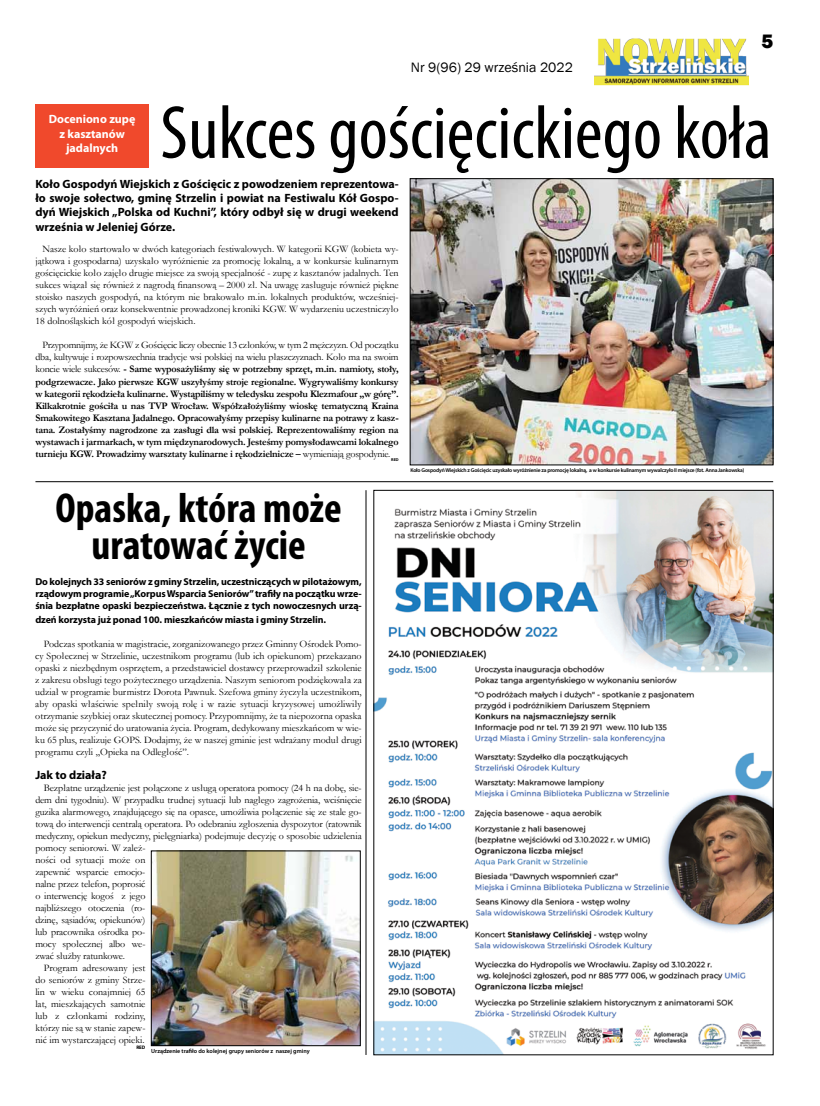
<style>
.page{position:relative;width:820px;height:1106px;background:#fff}
.page>*{position:absolute;margin:0;border:0;box-sizing:border-box;transform-origin:0 0}
.t1{font:condensed 76px "Myriad Pro";color:#000}
.t2{font:700 condensed 42px/37px "Myriad Pro";color:#000;text-align:center}
.t3{font:800 20px "Franklin Gothic";color:#000}
.t4{font:14px "Franklin Gothic";color:#000}
.t5{font:700 12px/14.4px "Myriad Pro";color:#000;text-align:justify}
.t6{font:700 12px/14.4px "Myriad Pro";color:#fff;text-align:center}
.t7{font:10px/12px "Garamond";letter-spacing:-.01em;color:#000;text-align:justify}
.t8{font:700 10px/12px "Garamond";letter-spacing:-.02em;color:#000;text-align:justify}
.t9{font:700 10px/12px "Myriad Pro";letter-spacing:-.01em;color:#000;text-align:justify}
.t10{font:600 6px "Myriad Pro";color:#000}
.t11{font:600 5.5px "Myriad Pro";letter-spacing:-.03em;color:#000}
.t12{font:700 5px "Myriad Pro";color:#000}
.t13{font:700 4px "Myriad Pro";color:#000}
.s1{font-weight:400}
</style>
<div class="page">
<div style="left:35px;top:105px;width:114px;height:63px;background:#f0492c"></div>
<img style="left:594px;top:38px;width:154px;height:47px">
<img style="left:153px;top:852px;width:205px;height:191px">
<div style="left:151px;top:850px;width:209px;height:195px;border:1px solid #000"></div>
<img style="left:412px;top:180px;width:358px;height:283px">
<div style="left:410px;top:178px;width:362px;height:287px;border:1px solid #000"></div>
<img style="left:375px;top:492px;width:396px;height:560px">
<hr style="left:35px;top:481px;width:737px;height:1px;background:#000">
<hr style="left:365px;top:490px;width:1px;height:564px;background:#000">
<p class="t6" style="left:49px;top:112px;width:88px">Doceniono zupę z kasztanów jadalnych</p>
<h3 class="t4" style="left:411px;top:59px;width:163px">Nr 9(96) 29 września 2022</h3>
<h3 class="t3" style="left:761px;top:28px;width:13px">5</h3>
<h1 class="t1" style="left:160px;top:87px;width:612px">Sukces gościęcickiego koła</h1>
<p class="t5" style="left:35px;top:176px;width:364px">Koło Gospodyń Wiejskich z Gościęcic z powodzeniem reprezentowa&shy;ło swoje sołectwo, gminę Strzelin i powiat na Festiwalu Kół Gospo&shy;dyń Wiejskich „Polska od Kuchni”, który odbył się w drugi weekend września w Jeleniej Górze.</p>
<p class="t7" style="left:35px;top:243px;width:364px;text-indent:7px">Nasze koło startowało w dwóch kategoriach festiwalowych. W kategorii KGW (kobieta wy&shy;jątkowa i gospodarna) uzyskało wyróżnienie za promocję lokalną, a w konkursie kulinarnym gościęcickie koło zajęło drugie miejsce za swoją specjalność - zupę z kasztanów jadalnych. Ten sukces wiązał się również z nagrodą finansową – 2000 zł. Na uwagę zasługuje również piękne stoisko naszych gospodyń, na którym nie brakowało m.in. lokalnych produktów, wcześniej&shy;szych wyróżnień oraz konsekwentnie prowadzonej kroniki KGW. W wydarzeniu uczestniczyło 18 dolnośląskich kół gospodyń wiejskich.</p>
<p class="t8" style="left:35px;top:339px;width:364px;text-indent:7px"><span class="s1">Przypomnijmy, że KGW z Gościęcic liczy obecnie 13 członków, w tym 2 mężczyzn. Od początku dba, kultywuje i rozpowszechnia tradycje wsi polskiej na wielu płaszczyznach. Koło ma na swoim koncie wiele sukcesów.</span> - Same wyposażyliśmy się w potrzebny sprzęt, m.in. namioty, stoły, podgrzewacze. Jako pierwsze KGW uszyłyśmy stroje regionalne. Wygrywaliśmy konkursy w kategorii rękodzieła kulinarne. Wystąpiliśmy w teledysku zespołu Klezmafour „w górę”.<br>Kilkakrotnie gościła u nas TVP Wrocław. Współzałożyliśmy wioskę tematyczną Kraina Smakowitego Kasztana Jadalnego. Opracowałyśmy przepisy kulinarne na potrawy z kasz&shy;tana. Zostałyśmy nagrodzone za zasługi dla wsi polskiej. Reprezentowaliśmy region na wystawach i jarmarkach, w tym międzynarodowych. Jesteśmy pomysłodawcami lokalnego turnieju KGW. Prowadzimy warsztaty kulinarne i rękodzielnicze – <span class="s1">wymieniają gospodynie.</span></p>
<p class="t13" style="left:391px;top:457px;width:9px">RED</p>
<h2 class="t2" style="left:55px;top:488px;width:288px">Opaska, która może uratować życie</h2>
<p class="t9" style="left:35px;top:575px;width:328px">Do kolejnych 33 seniorów z gminy Strzelin, uczestniczących w pilotażowym, rządowym programie „Korpus Wsparcia Seniorów” trafiły na początku wrze&shy;śnia bezpłatne opaski bezpieczeństwa. Łącznie z tych nowoczesnych urzą-</p>
<p class="t9" style="left:35px;top:613px;width:292px">dzeń korzysta już ponad 100. mieszkańców miasta i gminy Strzelin.</p>
<p class="t7" style="left:35px;top:637px;width:328px;text-indent:9px">Podczas spotkania w magistracie, zorganizowanego przez Gminny Ośrodek Pomo&shy;cy Społecznej w Strzelinie, uczestnikom programu (lub ich opiekunom) przekazano opaski z niezbędnym osprzętem, a przedstawiciel dostawcy przeprowadził szkolenie z zakresu obsługi tego pożytecznego urządzenia. Naszym seniorom podziękowała za udział w programie burmistrz Dorota Pawnuk. Szefowa gminy życzyła uczestnikom, aby opaski właściwie spełniły swoją rolę i w razie sytuacji kryzysowej umożliwiły otrzymanie szybkiej oraz skutecznej pomocy. Przypomnijmy, że ta niepozorna opaska może się przyczynić do uratowania życia. Program, dedykowany mieszkańcom w wie&shy;ku 65 plus, realizuje GOPS. Dodajmy, że w naszej gminie jest wdrażany moduł drugi programu czyli „Opieka na Odległość”.</p>
<p class="t5" style="left:35px;top:767px;width:73px">Jak to działa?</p>
<p class="t7" style="left:44px;top:781px;width:319px">Bezpłatne urządzenie jest połączone z usługą operatora pomocy (24 h na dobę, sie-</p>
<p class="t7" style="left:35px;top:793px;width:327px">dem dni tygodniu). W przypadku trudnej sytuacji lub nagłego zagrożenia, wciśnięcie</p>
<p class="t7" style="left:35px;top:805px;width:327px">guzika alarmowego, znajdującego się na opasce, umożliwia połączenie się ze stale go-</p>
<p class="t7" style="left:35px;top:817px;width:327px">tową do interwencji centralą operatora. Po odebraniu zgłoszenia dyspozytor (ratownik</p>
<p class="t7" style="left:35px;top:829px;width:328px">medyczny, opiekun medyczny, pielęgniarka) podejmuje decyzję o sposobie udzielenia</p>
<p class="t7" style="left:35px;top:841px;width:112px">pomocy seniorowi. W zależ-</p>
<p class="t7" style="left:35px;top:853px;width:112px">ności od sytuacji może on</p>
<p class="t7" style="left:35px;top:865px;width:111px">zapewnić wsparcie emocjo-</p>
<p class="t7" style="left:35px;top:877px;width:111px">nalne przez telefon, poprosić</p>
<p class="t7" style="left:35px;top:889px;width:112px">o interwencję kogoś z jego</p>
<p class="t7" style="left:35px;top:901px;width:111px">najbliższego otoczenia (ro-</p>
<p class="t7" style="left:35px;top:913px;width:112px">dzinę, sąsiadów, opiekunów)</p>
<p class="t7" style="left:35px;top:925px;width:111px">lub pracownika ośrodka po-</p>
<p class="t7" style="left:35px;top:937px;width:112px">mocy społecznej albo we-</p>
<p class="t7" style="left:35px;top:949px;width:91px">zwać służby ratunkowe.</p>
<p class="t7" style="left:44px;top:961px;width:103px">Program adresowany jest</p>
<p class="t7" style="left:35px;top:973px;width:112px">do seniorów z gminy Strze-</p>
<p class="t7" style="left:35px;top:985px;width:112px">lin w wieku conajmniej 65</p>
<p class="t7" style="left:35px;top:997px;width:112px">lat, mieszkających samotnie</p>
<p class="t7" style="left:35px;top:1009px;width:112px">lub z członkami rodziny,</p>
<p class="t7" style="left:35px;top:1021px;width:112px">którzy nie są w stanie zapew-</p>
<p class="t7" style="left:35px;top:1033px;width:111px">nić im wystarczającej opieki.</p>
<p class="t12" style="left:136px;top:1043px;width:11px">RED</p>
<p class="t10" style="left:151px;top:1047px;width:160px">Urządzenie trafiło do kolejnej grupy seniorów z naszej gminy</p>
<p class="t11" style="left:410px;top:467px;width:335px">Koło Gospodyń Wiejskich z Gościęcic uzyskało wyróżnienie za promocję lokalną, a w konkursie kulinarnym wywalczyło II miejsce (fot. Anna Jankowska)</p>
</div>
